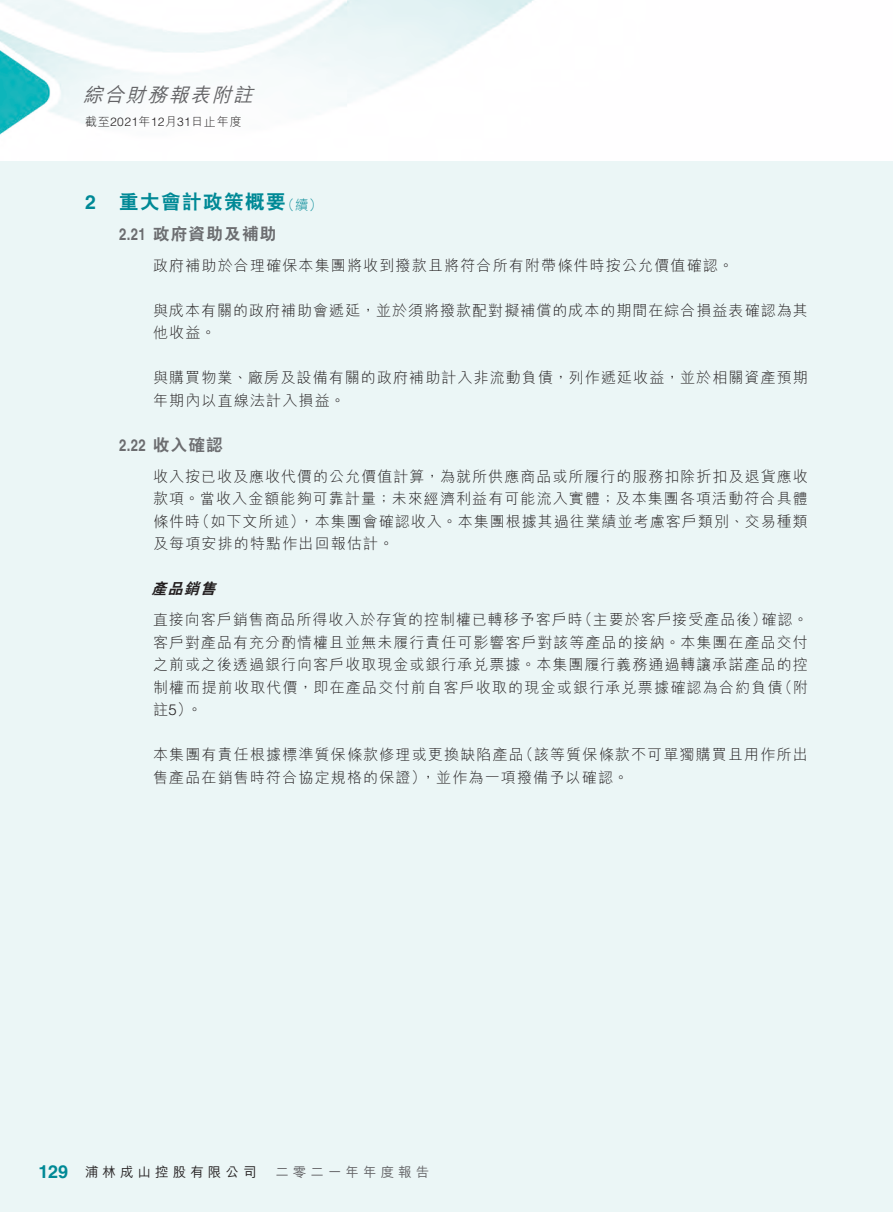
<style>
.page{position:relative;width:893px;height:1212px;background:#fff}
.page>*{position:absolute;margin:0;border:0;box-sizing:border-box;transform-origin:0 0}
.t1{font:800 19.5px "C Hei 2 HK";letter-spacing:.08em;color:#008996}
.t2{font:italic 500 19.5px "M Hei HK";color:#636366}
.t3{font:700 18px "Helvetica LT Std";color:#008996}
.t4{font:800 16.5px "C Hei 2 HK";letter-spacing:.08em;color:#6c6d70}
.t5{font:700 16.5px "Helvetica LT Std";color:#6c6d70;scale:.8 1}
.t6{font:300 15px/22.5px "M Hei HK";letter-spacing:.08em;color:#231f20}
.t7{font:italic 800 15px "C Hei 2 HK";color:#231f20}
.t8{font:500 13.5px "M Hei HK";letter-spacing:.3em;color:#231f20}
.t9{font:500 13.5px "M Hei HK";letter-spacing:.3em;color:#636366}
.t10{font:300 12px "M Hei HK";letter-spacing:.08em;color:#231f20}
.s1{font-family:"Helvetica LT Std"}
.s2{font-family:"Helvetica LT Std";font-weight:700}
.s3{font-family:"M Hei HK";font-weight:300;font-size:13.5px}
.s4{font-family:"C Hei 2 HK";font-weight:800}
</style>
<div class="page">
<img style="left:0;top:0;width:893px;height:162px">
<div style="left:0;top:162px;width:893px;height:1050px;background:#ebf6f6"></div>
<h1 class="t2" style="left:83px;top:81px;width:178px">綜合財務報表附註</h1>
<p class="t10" style="left:85px;top:115px;width:158px">截至<span class="s1">2021</span>年<span class="s1">12</span>月<span class="s1">31</span>日止年度</p>
<h1 class="t1" style="left:85px;top:192px;width:239px"><span class="s2">2</span> 重大會計政策概要<span class="s3">（續）</span></h1>
<p class="t4" style="left:119px;top:225px;width:159px"><span class="s2">2.21</span> 政府資助及補助</p>
<p class="t6" style="left:153px;top:254px;width:582px">政府補助於合理確保本集團將收到撥款且將符合所有附帶條件時按公允價值確認。</p>
<p class="t6" style="left:153px;top:299px;width:656px">與成本有關的政府補助會遞延，並於須將撥款配對擬補償的成本的期間在綜合損益表確認為其他收益。</p>
<p class="t6" style="left:153px;top:366px;width:656px">與購買物業、廠房及設備有關的政府補助計入非流動負債，列作遞延收益，並於相關資產預期年期內以直線法計入損益。</p>
<p class="t5" style="left:119px;top:435px;width:131px">2.22 <span class="s4">收入確認</span></p>
<p class="t6" style="left:153px;top:465px;width:656px;text-align:justify">收入按已收及應收代價的公允價值計算，為就所供應商品或所履行的服務扣除折扣及退貨應收款項。當收入金額能夠可靠計量；未來經濟利益有可能流入實體；及本集團各項活動符合具體條件時（如下文所述），本集團會確認收入。本集團根據其過往業績並考慮客戶類別、交易種類及每項安排的特點作出回報估計。</p>
<p class="t7" style="left:152px;top:581px;width:69px">產品銷售</p>
<p class="t6" style="left:153px;top:608px;width:656px;text-align:justify">直接向客戶銷售商品所得收入於存貨的控制權已轉移予客戶時（主要於客戶接受產品後）確認。客戶對產品有充分酌情權且並無未履行責任可影響客戶對該等產品的接納。本集團在產品交付之前或之後透過銀行向客戶收取現金或銀行承兌票據。本集團履行義務通過轉讓承諾產品的控制權而提前收取代價，即在產品交付前自客戶收取的現金或銀行承兌票據確認為合約負債（附註<span class="s1">5</span>）。</p>
<p class="t6" style="left:153px;top:743px;width:656px">本集團有責任根據標準質保條款修理或更換缺陷產品（該等質保條款不可單獨購買且用作所出售產品在銷售時符合協定規格的保證），並作為一項撥備予以確認。</p>
<p class="t3" style="left:39px;top:1161px;width:31px">129</p>
<p class="t8" style="left:85px;top:1162px;width:173px">浦林成山控股有限公司</p>
<p class="t9" style="left:275px;top:1162px;width:155px">二零二一年年度報告</p>
</div>
